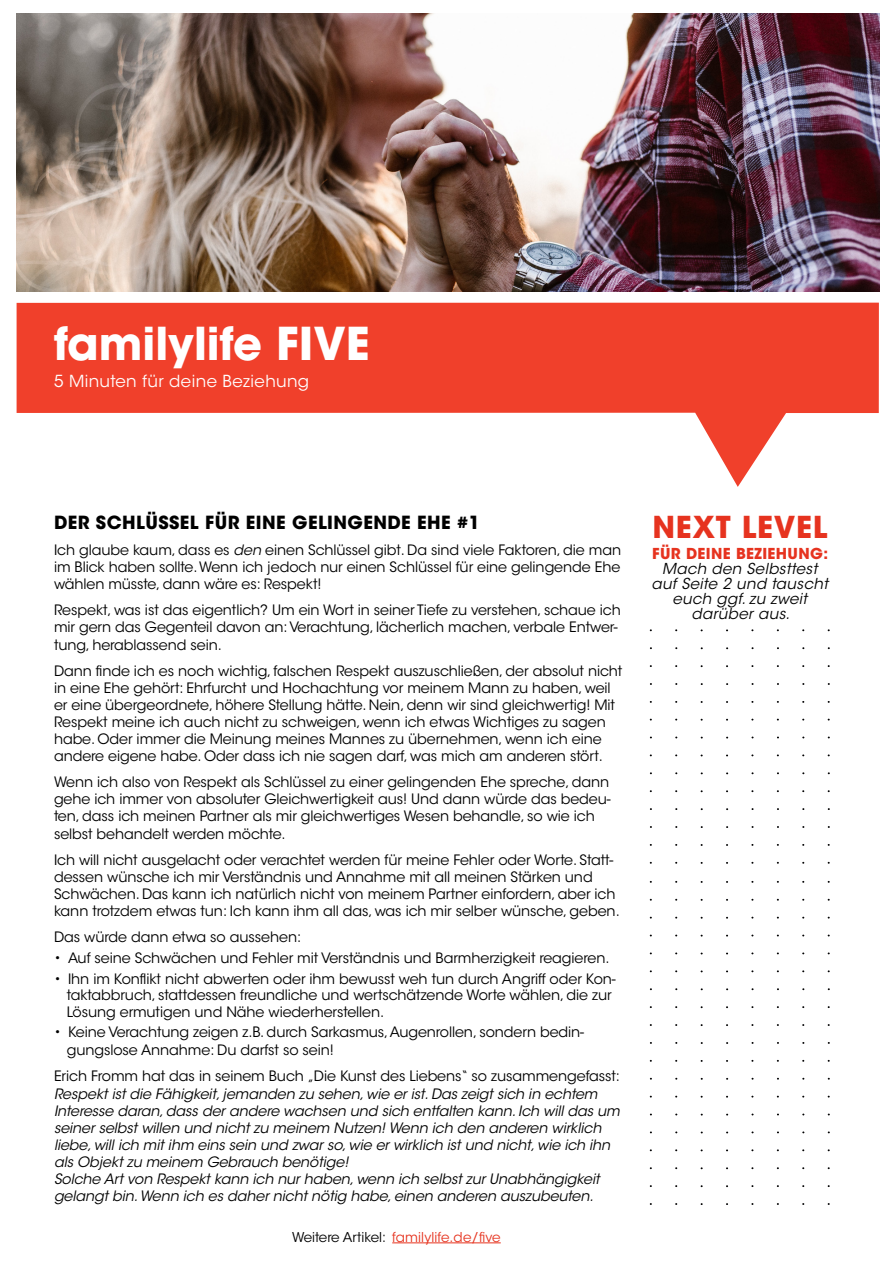
<style>
.page{position:relative;width:893px;height:1263px;background:#fff}
.page>*{position:absolute;margin:0;border:0;box-sizing:border-box;transform-origin:0 0}
.t1{font:700 45px "ITC Avant Garde Std";color:#fff}
.t2{font:700 30px "ITC Avant Garde Std";letter-spacing:.025em;color:#e6331f}
.t3{font:700 18px "ITC Avant Garde Std";letter-spacing:.025em;color:#000}
.t4{font:16.5px "ITC Avant Garde Std";letter-spacing:.025em;color:#fff}
.t5{font:italic 15px/15px "ITC Avant Garde Std";letter-spacing:.025em;color:#000;text-align:center}
.t6{font:700 15px "ITC Avant Garde Std";letter-spacing:.025em;color:#e6331f}
.t7{font:14.25px/17.1px "ITC Avant Garde Std";letter-spacing:-.005em;color:#000}
.t8{font:italic 14.25px/17.1px "ITC Avant Garde Std";letter-spacing:-.005em;color:#000}
.t9{font:13.5px "ITC Avant Garde Std";color:#e6331f}
.s1{font-style:italic}
.s2{color:#000}
</style>
<div class="page">
<svg style="left:17px;top:303px;width:862px;height:184px;fill:#f0402b"></svg>
<img style="left:17px;top:13px;width:862px;height:278px">
<hr style="left:392px;top:1242px;width:109px;height:1px;background:#e6331f">
<h1 class="t1" style="left:54px;top:314px;width:317px">familylife FIVE</h1>
<p class="t4" style="left:54px;top:371px;width:257px">5 Minuten für deine Beziehung</p>
<p class="t3" style="left:54px;top:511px;width:427px">DER SCHLÜSSEL FÜR EINE GELINGENDE EHE #1</p>
<p class="t7" style="left:54px;top:541px;width:569px;text-align:justify">Ich glaube kaum, dass es <span class="s1">den</span> einen Schlüssel gibt. Da sind viele Faktoren, die man im Blick haben sollte. Wenn ich jedoch nur einen Schlüssel für eine gelingende Ehe wählen müsste, dann wäre es: Respekt!</p>
<p class="t7" style="left:54px;top:602px;width:568px">Respekt, was ist das eigentlich? Um ein Wort in seiner Tiefe zu verstehen, schaue ich mir gern das Gegenteil davon an: Verachtung, lächerlich machen, verbale Entwer&shy;tung, herablassend sein.</p>
<p class="t7" style="left:54px;top:662px;width:570px">Dann finde ich es noch wichtig, falschen Respekt auszuschließen, der absolut nicht in eine Ehe gehört: Ehrfurcht und Hochachtung vor meinem Mann zu haben, weil er eine übergeordnete, höhere Stellung hätte. Nein, denn wir sind gleichwertig! Mit Respekt meine ich auch nicht zu schweigen, wenn ich etwas Wichtiges zu sagen habe. Oder immer die Meinung meines Mannes zu übernehmen, wenn ich eine andere eigene habe. Oder dass ich nie sagen darf, was mich am anderen stört.</p>
<p class="t7" style="left:54px;top:774px;width:558px">Wenn ich also von Respekt als Schlüssel zu einer gelingenden Ehe spreche, dann gehe ich immer von absoluter Gleichwertigkeit aus! Und dann würde das bedeu&shy;ten, dass ich meinen Partner als mir gleichwertiges Wesen behandle, so wie ich selbst behandelt werden möchte.</p>
<p class="t7" style="left:54px;top:851px;width:567px">Ich will nicht ausgelacht oder verachtet werden für meine Fehler oder Worte. Statt&shy;dessen wünsche ich mir Verständnis und Annahme mit all meinen Stärken und Schwächen. Das kann ich natürlich nicht von meinem Partner einfordern, aber ich kann trotzdem etwas tun: Ich kann ihm all das, was ich mir selber wünsche, geben.</p>
<p class="t7" style="left:54px;top:928px;width:249px">Das würde dann etwa so aussehen:</p>
<p class="t7" style="left:54px;top:949px;width:557px">• Auf seine Schwächen und Fehler mit Verständnis und Barmherzigkeit reagieren.</p>
<p class="t7" style="left:67px;top:970px;width:550px;line-height:16.5px;text-indent:-13px">• Ihn im Konflikt nicht abwerten oder ihm bewusst weh tun durch Angriff oder Kon&shy;taktabbruch, stattdessen freundliche und wertschätzende Worte wählen, die zur<br>Lösung ermutigen und Nähe wiederherstellen.</p>
<p class="t7" style="left:67px;top:1023px;width:519px;line-height:18px;text-indent:-13px">• Keine Verachtung zeigen z.B. durch Sarkasmus, Augenrollen, sondern bedin&shy;gungslose Annahme: Du darfst so sein!</p>
<p class="t7" style="left:54px;top:1068px;width:568px">Erich Fromm hat das in seinem Buch „Die Kunst des Liebens“ so zusammengefasst:</p>
<p class="t8" style="left:54px;top:1085px;width:567px">Respekt ist die Fähigkeit, jemanden zu sehen, wie er ist. Das zeigt sich in echtem Interesse daran, dass der andere wachsen und sich entfalten kann. Ich will das um seiner selbst willen und nicht zu meinem Nutzen! Wenn ich den anderen wirklich liebe, will ich mit ihm eins sein und zwar so, wie er wirklich ist und nicht, wie ich ihn als Objekt zu meinem Gebrauch benötige!<br>Solche Art von Respekt kann ich nur haben, wenn ich selbst zur Unabhängigkeit gelangt bin. Wenn ich es daher nicht nötig habe, einen anderen auszubeuten.</p>
<p class="t9" style="left:292px;top:1228px;width:210px"><span class="s2">Weitere Artikel:</span> familylife.de/five</p>
<h2 class="t2" style="left:652px;top:507px;width:176px">NEXT LEVEL</h2>
<p class="t6" style="left:652px;top:543px;width:178px">FÜR DEINE BEZIEHUNG:</p>
<p class="t5" style="left:651px;top:561px;width:178px">Mach den Selbsttest auf Seite 2 und tauscht euch ggf. zu zweit darüber aus.</p>
</div>
